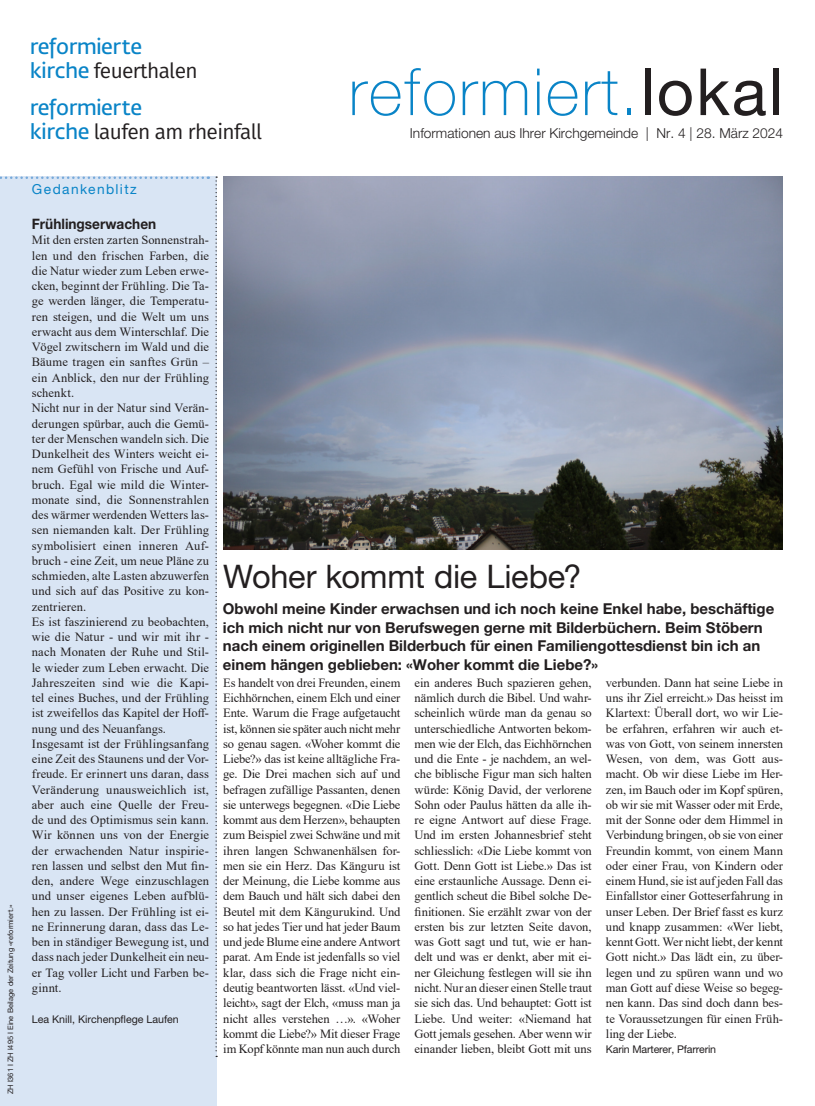
<style>
.page{position:relative;width:815px;height:1106px;background:#fff}
.page>*{position:absolute;margin:0;border:0;box-sizing:border-box;transform-origin:0 0}
.t1{font:100 65.12px "Helvetica Neue LT Std";letter-spacing:.03em;color:#0984c7}
._03_Titel_25pt{font:32.5px "Helvetica Neue LT Pro";letter-spacing:-.005em;color:#231f20}
.t2{font:21px/23.6px "Fedra Sans Std";letter-spacing:-.02em;color:#0984c7}
._01_Lead{font:700 15px/18.8px "Helvetica Neue LT Pro";color:#231f20}
._04_Titel_12pt{font:700 14.38px "Helvetica Neue LT Pro";color:#231f20;scale:.95 1}
.t3{font:300 13.75px "Helvetica Neue LT Pro";color:#231f20}
._06_Rubriktitel{font:13.75px "Helvetica Neue LT Pro";letter-spacing:.1em;color:#0984c7}
._00_Fliesstext{font:12.5px/15.2px "Times New Roman";color:#231f20;text-align:justify}
._02_Schlusszeilen{font:10.62px "Helvetica Neue LT Pro";color:#231f20}
.t4{font:7.5px "Helvetica Neue LT Pro";color:#231f20}
.s1{font-family:"Fira Sans";color:#231f20}
.s2{font-family:"Helvetica Neue LT Pro";font-weight:400;color:#231f20}
</style>
<div class="page">
<div style="left:0;top:176px;width:217px;height:930px;background:#d9e5f4"></div>
<svg style="left:0;top:176px;width:209px;height:3px"></svg>
<svg style="left:216px;top:176px;width:1px;height:881px"></svg>
<img style="left:223px;top:176px;width:560px;height:373px">
<p class="t2" style="left:30px;top:35px;width:169px">reformierte kirche <span class="s1">feuerthalen</span></p>
<p class="t2" style="left:30px;top:96px;width:234px">reformierte<br>kirche <span class="s1">laufen am rheinfall</span></p>
<p class="t1" style="left:349px;top:55px;width:436px">reformiert.<span class="s2">lokal</span></p>
<p class="t3" style="left:410px;top:125px;width:375px">Informationen aus Ihrer Kirchgemeinde | Nr. 4 | 28. März 2024</p>
<p class="t4" style="left:6px;top:1094px;width:191px;rotate:-90deg">ZH l361 I ZH l495 I Eine Beilage der Zeitung «reformiert.»</p>
<p class="_06_Rubriktitel" style="left:32px;top:181px;width:106px">Gedankenblitz</p>
<p class="_04_Titel_12pt" style="left:32px;top:215px;width:132px">Frühlingserwachen</p>
<p class="_00_Fliesstext" style="left:32px;top:232px;width:179px">Mit den ersten zarten Sonnenstrah&shy;len und den frischen Farben, die die Natur wieder zum Leben erwe&shy;cken, beginnt der Frühling. Die Ta&shy;ge werden länger, die Temperatu&shy;ren steigen, und die Welt um uns erwacht aus dem Winterschlaf. Die Vögel zwitschern im Wald und die Bäume tragen ein sanftes Grün – ein Anblick, den nur der Frühling schenkt.</p>
<p class="_00_Fliesstext" style="left:32px;top:400px;width:179px">Nicht nur in der Natur sind Verän&shy;derungen spürbar, auch die Gemü&shy;ter der Menschen wandeln sich. Die Dunkelheit des Winters weicht ei&shy;nem Gefühl von Frische und Auf&shy;bruch. Egal wie mild die Winter&shy;monate sind, die Sonnenstrahlen des wärmer werdenden Wetters las&shy;sen niemanden kalt. Der Frühling symbolisiert einen inneren Auf&shy;bruch - eine Zeit, um neue Pläne zu schmieden, alte Lasten abzuwerfen und sich auf das Positive zu kon&shy;zentrieren.</p>
<p class="_00_Fliesstext" style="left:32px;top:613px;width:179px">Es ist faszinierend zu beobachten, wie die Natur - und wir mit ihr - nach Monaten der Ruhe und Stil&shy;le wieder zum Leben erwacht. Die Jahreszeiten sind wie die Kapi&shy;tel eines Buches, und der Frühling ist zweifellos das Kapitel der Hoff&shy;nung und des Neuanfangs.</p>
<p class="_00_Fliesstext" style="left:32px;top:735px;width:179px">Insgesamt ist der Frühlingsanfang eine Zeit des Staunens und der Vor&shy;freude. Er erinnert uns daran, dass Veränderung unausweichlich ist, aber auch eine Quelle der Freu&shy;de und des Optimismus sein kann.<br>Wir können uns von der Energie der erwachenden Natur inspirie&shy;ren lassen und selbst den Mut fin&shy;den, andere Wege einzuschlagen und unser eigenes Leben aufblü&shy;hen zu lassen. Der Frühling ist ei&shy;ne Erinnerung daran, dass das Le&shy;ben in ständiger Bewegung ist, und dass nach jeder Dunkelheit ein neu&shy;er Tag voller Licht und Farben be&shy;ginnt.</p>
<p class="_02_Schlusszeilen" style="left:32px;top:1012px;width:149px">Lea Knill, Kirchenpflege Laufen</p>
<p class="_03_Titel_25pt" style="left:223px;top:557px;width:360px">Woher kommt die Liebe?</p>
<p class="_01_Lead" style="left:223px;top:599px;width:553px">Obwohl meine Kinder erwachsen und ich noch keine Enkel habe, beschäftige ich mich nicht nur von Berufswegen gerne mit Bilderbüchern. Beim Stöbern nach einem originellen Bilderbuch für einen Familiengottesdienst bin ich an einem hängen geblieben: «Woher kommt die Liebe?»</p>
<p class="_00_Fliesstext" style="left:223px;top:674px;width:179px">Es handelt von drei Freunden, einem Eichhörnchen, einem Elch und einer Ente. Warum die Frage aufgetaucht ist, können sie später auch nicht mehr so genau sagen. «Woher kommt die Liebe?» das ist keine alltägliche Fra&shy;ge. Die Drei machen sich auf und befragen zufällige Passanten, denen sie unterwegs begegnen. «Die Liebe kommt aus dem Herzen», behaupten zum Beispiel zwei Schwäne und mit ihren langen Schwanenhälsen for&shy;men sie ein Herz. Das Känguru ist der Meinung, die Liebe komme aus dem Bauch und hält sich dabei den Beutel mit dem Kängurukind. Und so hat jedes Tier und hat jeder Baum und jede Blume eine andere Antwort parat. Am Ende ist jedenfalls so viel klar, dass sich die Frage nicht ein&shy;deutig beantworten lässt. «Und viel&shy;leicht», sagt der Elch, «muss man ja nicht alles verstehen …». «Woher kommt die Liebe?» Mit dieser Frage im Kopf könnte man nun auch durch</p>
<p class="_00_Fliesstext" style="left:415px;top:674px;width:179px">ein anderes Buch spazieren gehen, nämlich durch die Bibel. Und wahr&shy;scheinlich würde man da genau so unterschiedliche Antworten bekom&shy;men wie der Elch, das Eichhörnchen und die Ente - je nachdem, an wel&shy;che biblische Figur man sich halten würde: König David, der verlorene Sohn oder Paulus hätten da alle ih&shy;re eigne Antwort auf diese Frage.<br>Und im ersten Johannesbrief steht schliesslich: «Die Liebe kommt von Gott. Denn Gott ist Liebe.» Das ist eine erstaunliche Aussage. Denn ei&shy;gentlich scheut die Bibel solche De&shy;finitionen. Sie erzählt zwar von der ersten bis zur letzten Seite davon, was Gott sagt und tut, wie er han&shy;delt und was er denkt, aber mit ei&shy;ner Gleichung festlegen will sie ihn nicht. Nur an dieser einen Stelle traut sie sich das. Und behauptet: Gott ist Liebe. Und weiter: «Niemand hat Gott jemals gesehen. Aber wenn wir einander lieben, bleibt Gott mit uns</p>
<p class="_00_Fliesstext" style="left:606px;top:674px;width:179px">verbunden. Dann hat seine Liebe in uns ihr Ziel erreicht.» Das heisst im Klartext: Überall dort, wo wir Lie&shy;be erfahren, erfahren wir auch et&shy;was von Gott, von seinem innersten Wesen, von dem, was Gott aus&shy;macht. Ob wir diese Liebe im Her&shy;zen, im Bauch oder im Kopf spüren, ob wir sie mit Wasser oder mit Erde, mit der Sonne oder dem Himmel in Verbindung bringen, ob sie von einer Freundin kommt, von einem Mann oder einer Frau, von Kindern oder einem Hund, sie ist auf jeden Fall das Einfallstor einer Gotteserfahrung in unser Leben. Der Brief fasst es kurz und knapp zusammen: «Wer liebt, kennt Gott. Wer nicht liebt, der kennt Gott nicht.» Das lädt ein, zu über&shy;legen und zu spüren wann und wo man Gott auf diese Weise so begeg&shy;nen kann. Das sind doch dann bes&shy;te Voraussetzungen für einen Früh&shy;ling der Liebe.</p>
<p class="_02_Schlusszeilen" style="left:606px;top:1042px;width:112px">Karin Marterer, Pfarrerin</p>
</div>
